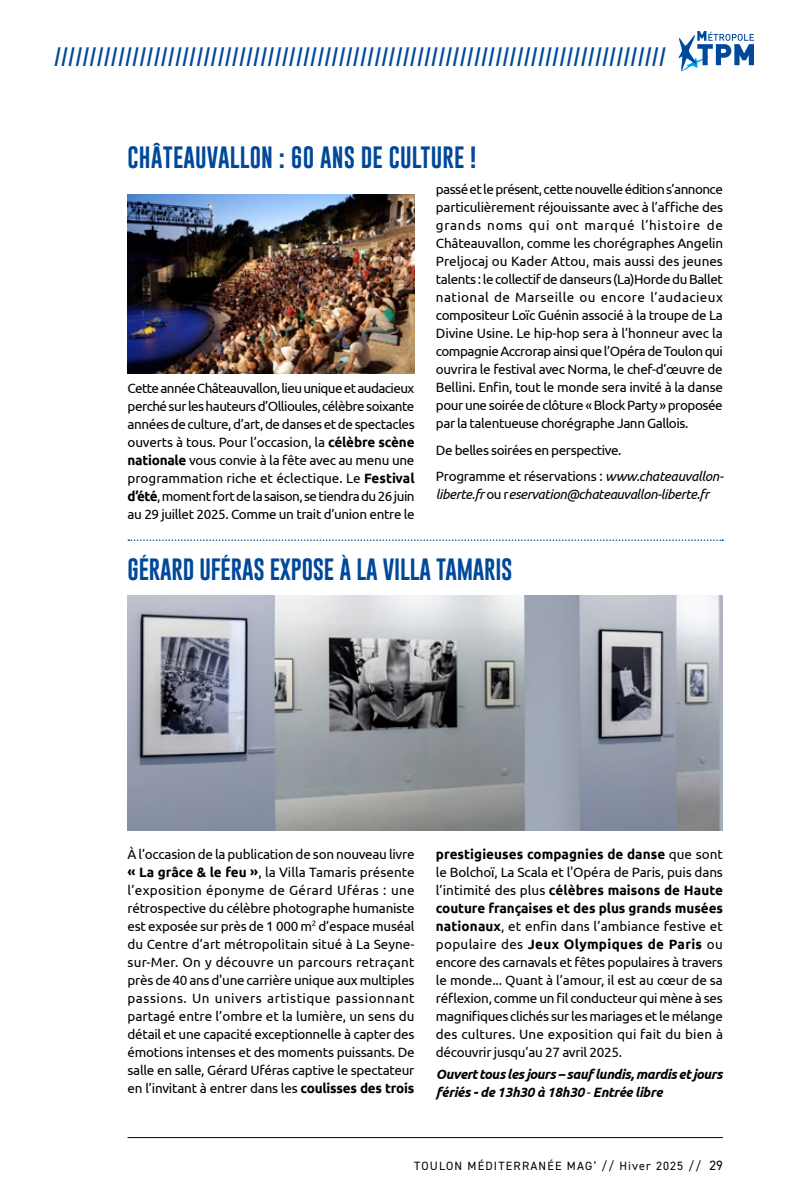
<style>
.page{position:relative;width:808px;height:1191px;background:#fff}
.page>*{position:absolute;margin:0;border:0;box-sizing:border-box;transform-origin:0 0}
.t1{font:22.5px "Gobold";letter-spacing:-.01em;color:#00489a}
.t2{font:19.5px "Gobold Uplow";color:#00489a}
.t3{font:13.5px/18px "Ubuntu";letter-spacing:-.03em;color:#000;text-align:justify}
.t4{font:italic 700 13.5px/18px "Ubuntu";letter-spacing:-.03em;color:#000}
.t5{font:italic 13.5px "Ubuntu";letter-spacing:-.03em;color:#000}
.t6{font:12px "DIN2014";letter-spacing:.1em;color:#000}
.s1{font-weight:700}
.s2{font-style:italic}
.s3{font-style:normal}
.s4{font-weight:400;font-style:normal}
.s5{font-size:13.5px}
</style>
<div class="page">
<hr style="left:128px;top:1137px;width:595px;height:1px;background:#000">
<img style="left:128px;top:194px;width:287px;height:179px">
<svg style="left:128px;top:539px;width:595px;height:2px"></svg>
<img style="left:128px;top:595px;width:595px;height:235px">
<svg style="left:678px;top:31px;width:76px;height:41px"></svg>
<h2 class="t2" style="left:54px;top:42px;width:614px">//////////////////////////////////////////////////////////////////////////////////////</h2>
<h1 class="t1" style="left:128px;top:143px;width:350px">CHÂTEAUVALLON : 60 ANS DE CULTURE !</h1>
<p class="t3" style="left:128px;top:378px;width:289px">Cette année Châteauvallon, lieu unique et audacieux perché sur les hauteurs d’Ollioules, célèbre soixante années de culture, d’art, de danses et de spectacles ouverts à tous. Pour l’occasion, la <span class="s1">célèbre scène nationale</span> vous convie à la fête avec au menu une programmation riche et éclectique. Le <span class="s1">Festival d’été</span>, moment fort de la saison, se tiendra du 26 juin au 29 juillet 2025. Comme un trait d’union entre le</p>
<p class="t3" style="left:436px;top:180px;width:289px">passé et le présent, cette nouvelle édition s’annonce particulièrement réjouissante avec à l’affiche des grands noms qui ont marqué l’histoire de Châteauvallon, comme les chorégraphes Angelin Preljocaj ou Kader Attou, mais aussi des jeunes talents : le collectif de danseurs (La)Horde du Ballet national de Marseille ou encore l’audacieux compositeur Loïc Guénin associé à la troupe de La Divine Usine. Le hip-hop sera à l’honneur avec la compagnie Accrorap ainsi que l’Opéra de Toulon qui ouvrira le festival avec Norma, le chef-d’œuvre de Bellini. Enfin, tout le monde sera invité à la danse pour une soirée de clôture « Block Party » proposée par la talentueuse chorégraphe Jann Gallois.</p>
<p class="t3" style="left:436px;top:436px;width:289px;line-height:26.5px">De belles soirées en perspective.<br>Programme et réservations : <span class="s2">www.chateauvallon-</span></p>
<p class="t5" style="left:436px;top:486px;width:275px">liberte.fr <span class="s3">ou r</span>eservation@chateauvallon-liberte.fr</p>
<h1 class="t1" style="left:128px;top:555px;width:386px">GÉRARD UFÉRAS EXPOSE À LA VILLA TAMARIS</h1>
<p class="t3" style="left:128px;top:844px;width:289px">À l’occasion de la publication de son nouveau livre <span class="s1">« La grâce &amp; le feu »</span>, la Villa Tamaris présente l’exposition éponyme de Gérard Uféras : une rétrospective du célèbre photographe humaniste est exposée sur près de 1 000 m<sup>2</sup> d’espace muséal du Centre d’art métropolitain situé à La Seyne&shy;sur-Mer. On y découvre un parcours retraçant près de 40 ans d'une carrière unique aux multiples passions. Un univers artistique passionnant partagé entre l’ombre et la lumière, un sens du détail et une capacité exceptionnelle à capter des émotions intenses et des moments puissants. De salle en salle, Gérard Uféras captive le spectateur en l’invitant à entrer dans les <span class="s1">coulisses des trois</span></p>
<p class="t3" style="left:436px;top:844px;width:289px"><span class="s1">prestigieuses compagnies de danse</span> que sont le Bolchoï, La Scala et l'Opéra de Paris, puis dans l’intimité des plus <span class="s1">célèbres maisons de Haute couture françaises et des plus grands musées nationaux</span>, et enfin dans l’ambiance festive et populaire des <span class="s1">Jeux Olympiques de Paris</span> ou encore des carnavals et fêtes populaires à travers le monde... Quant à l’amour, il est au cœur de sa réflexion, comme un fil conducteur qui mène à ses magnifiques clichés sur les mariages et le mélange des cultures. Une exposition qui fait du bien à découvrir jusqu’au 27 avril 2025.</p>
<p class="t4" style="left:436px;top:1065px;width:288px">Ouvert tous les jours – sauf lundis, mardis et jours fériés - de 13h30 à 18h30 <span class="s4">-</span> Entrée libre</p>
<p class="t6" style="left:414px;top:1158px;width:310px">TOULON MÉDITERRANÉE MAG’ // Hiver 2025 // <span class="s5">29</span></p>
</div>
